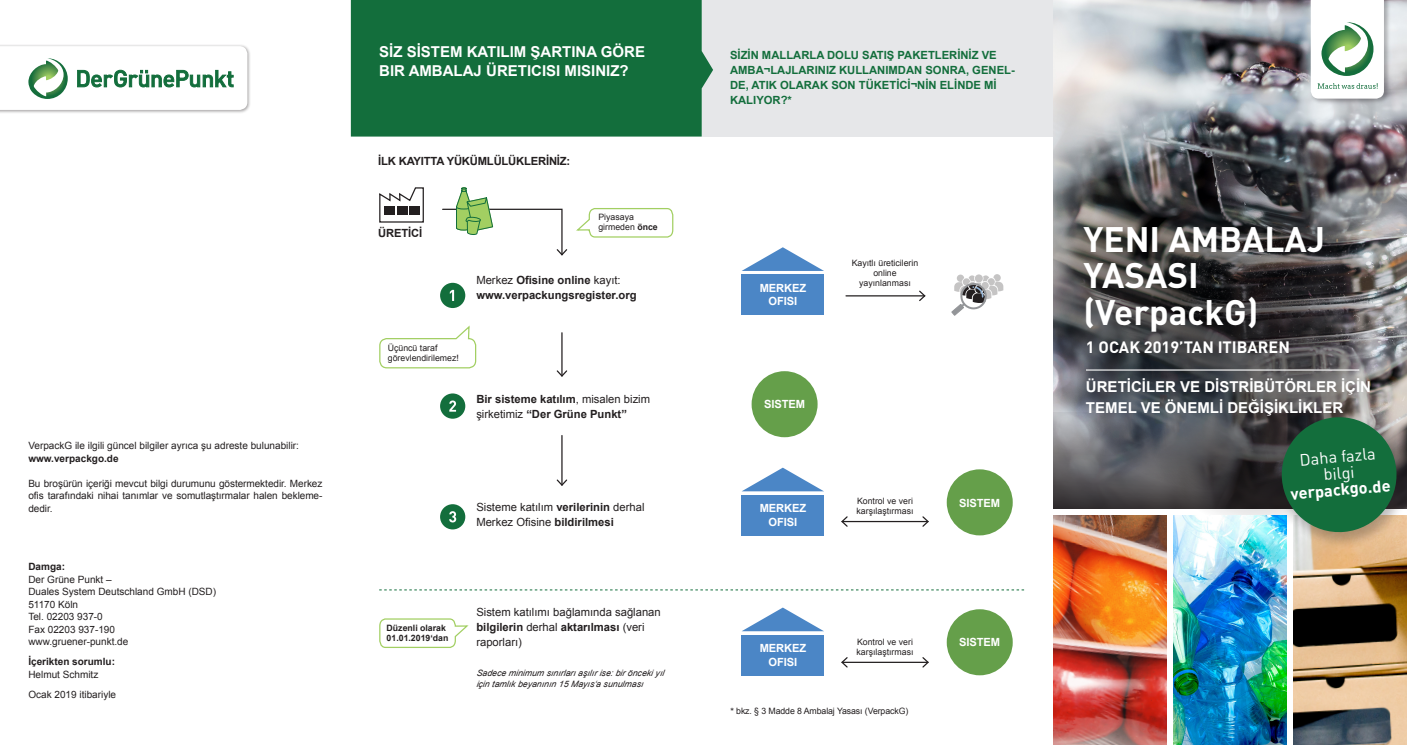
<style>
.page{position:relative;width:1407px;height:745px;background:#fff}
.page>*{position:absolute;margin:0;border:0;box-sizing:border-box;transform-origin:0 0}
.t1{font:700 35px "DIN";color:#fff}
.t2{font:16.38px/16.4px "DIN";color:#fff;text-align:center}
.t3{font:700 16.25px "DIN";color:#fff}
.t4{font:700 15px/21.2px "Arial";color:#fff}
.t5{font:700 11.25px/15px "Arial";color:#231f20}
.t6{font:11.25px/15px "Arial";color:#231f20}
.t7{font:700 11.25px/15px "Arial";color:#136e3c}
.t8{font:700 11.25px/13.8px "Arial";letter-spacing:-.01em;color:#fff;text-align:center}
.t9{font:10px/12.5px "Arial";color:#231f20}
.t10{font:700 10px "Arial";color:#231f20}
.t11{font:8.75px/10px "Arial";color:#231f20}
.t12{font:italic 8.75px/11.2px "Arial";color:#231f20}
.t13{font:700 8.75px/10px "Arial";color:#231f20}
.s1{font-weight:700}
.s2{font-weight:400}
.s3{font-family:"DIN"}
</style>
<div class="page">
<img style="left:1052px;top:0;width:355px;height:412px">
<div style="left:0;top:44px;width:251px;height:70px;background:#231f20;opacity:.4"></div>
<svg style="left:0;top:46px;width:247px;height:64px"></svg>
<svg style="left:1053px;top:412px;width:354px;height:96px;background:#636265"></svg>
<div style="left:440px;top:282px;width:25px;height:26px;background:#136e3c;border-radius:50%"></div>
<svg style="left:450px;top:290px;width:4px;height:11px"></svg>
<div style="left:440px;top:393px;width:25px;height:25px;background:#136e3c;border-radius:50%"></div>
<svg style="left:449px;top:400px;width:7px;height:11px"></svg>
<div style="left:440px;top:504px;width:25px;height:25px;background:#136e3c;border-radius:50%"></div>
<svg style="left:449px;top:511px;width:7px;height:11px"></svg>
<div style="left:379px;top:338px;width:97px;height:30px;border:1px solid #a2cf62;border-radius:7px"></div>
<svg style="left:379px;top:187px;width:45px;height:36px"></svg>
<div style="left:385px;top:206px;width:10px;height:9px;background:#231f20"></div>
<div style="left:397px;top:206px;width:10px;height:9px;background:#231f20"></div>
<div style="left:409px;top:206px;width:10px;height:9px;background:#231f20"></div>
<svg style="left:442px;top:187px;width:126px;height:69px"></svg>
<svg style="left:576px;top:208px;width:98px;height:30px"></svg>
<svg style="left:379px;top:618px;width:90px;height:30px"></svg>
<hr style="left:561px;top:435px;width:1px;height:50px;background:#231f20">
<svg style="left:556px;top:478px;width:12px;height:8px"></svg>
<hr style="left:561px;top:332px;width:1px;height:44px;background:#231f20">
<svg style="left:556px;top:369px;width:12px;height:8px"></svg>
<svg style="left:1076px;top:271px;width:286px;height:219px;background:#5b5e67"></svg>
<svg style="left:1147px;top:182px;width:240px;height:240px;background:#504f51"></svg>
<svg style="left:1007px;top:182px;width:240px;height:239px;background:#4c4c4e"></svg>
<svg style="left:1141px;top:288px;width:239px;height:240px;background:#4a4a4d"></svg>
<hr style="left:1086px;top:369px;width:273px;height:1px;background:#fff">
<div style="left:1309px;top:0;width:81px;height:105px;background:#231f20;opacity:.3"></div>
<svg style="left:1310px;top:0;width:74px;height:99px"></svg>
<img style="left:1053px;top:515px;width:113px;height:229px">
<img style="left:1173px;top:515px;width:113px;height:229px">
<img style="left:1293px;top:549px;width:114px;height:195px">
<div style="left:1001px;top:41px;width:51px;height:703px;background:#fff"></div>
<svg style="left:379px;top:589px;width:645px;height:1px"></svg>
<div style="left:702px;top:0;width:350px;height:136px;background:#e6e7e9"></div>
<div style="left:351px;top:0;width:362px;height:136px;background:#136e3c"></div>
<div style="left:742px;top:274px;width:82px;height:41px;background:#4b86c6"></div>
<svg style="left:742px;top:247px;width:82px;height:24px"></svg>
<div style="left:742px;top:494px;width:82px;height:41px;background:#4b86c6"></div>
<svg style="left:742px;top:467px;width:82px;height:24px"></svg>
<div style="left:742px;top:634px;width:82px;height:41px;background:#4b86c6"></div>
<svg style="left:744px;top:607px;width:78px;height:23px"></svg>
<hr style="left:846px;top:295px;width:78px;height:1px;background:#231f20">
<svg style="left:918px;top:290px;width:8px;height:12px"></svg>
<hr style="left:842px;top:520px;width:86px;height:2px;background:#231f20">
<svg style="left:841px;top:516px;width:8px;height:11px"></svg>
<svg style="left:921px;top:516px;width:8px;height:11px"></svg>
<hr style="left:842px;top:661px;width:86px;height:1px;background:#231f20">
<svg style="left:841px;top:657px;width:8px;height:11px"></svg>
<svg style="left:921px;top:657px;width:8px;height:11px"></svg>
<div style="left:751px;top:371px;width:66px;height:66px;background:#659f4a;border-radius:50%"></div>
<div style="left:947px;top:469px;width:66px;height:66px;background:#659f4a;border-radius:50%"></div>
<div style="left:947px;top:609px;width:66px;height:66px;background:#659f4a;border-radius:50%"></div>
<svg style="left:951px;top:274px;width:53px;height:42px"></svg>
<div style="left:1275px;top:415px;width:132px;height:134px;background:#231f20;opacity:.29"></div>
<svg style="left:1279px;top:414px;width:120px;height:120px;background:#31724d"></svg>
<p class="t9" style="left:28px;top:439px;width:272px">VerpackG ile ilgili güncel bilgiler ayrıca şu adreste bulunabilir: <span class="s1">www.verpackgo.de</span></p>
<p class="t9" style="left:28px;top:477px;width:296px;text-align:justify">Bu broşürün içeriği mevcut bilgi durumunu göstermektedir. Merkez ofis tarafındaki nihai tanımlar ve somutlaştırmalar halen bekleme&shy;dedir.</p>
<p class="t10" style="left:28px;top:559px;width:38px">Damga:</p>
<p class="t9" style="left:28px;top:572px;width:189px">Der Grüne Punkt –<br>Duales System Deutschland GmbH (DSD)</p>
<p class="t9" style="left:28px;top:597px;width:51px">51170 Köln</p>
<p class="t9" style="left:28px;top:610px;width:76px">Tel. 02203 937-0</p>
<p class="t9" style="left:28px;top:622px;width:88px">Fax 02203 937-190</p>
<p class="t9" style="left:28px;top:635px;width:102px">www.gruener-punkt.de</p>
<p class="t10" style="left:28px;top:654px;width:88px">İçerikten sorumlu:</p>
<p class="t9" style="left:28px;top:667px;width:72px">Helmut Schmitz</p>
<p class="t9" style="left:28px;top:687px;width:89px">Ocak 2019 itibariyle</p>
<p class="t4" style="left:379px;top:43px;width:267px;line-height:18.8px">SİZ SİSTEM KATILIM ŞARTINA GÖRE<br>BIR AMBALAJ ÜRETICISI MISINIZ?</p>
<p class="t5" style="left:378px;top:154px;width:193px">İLK KAYITTA YÜKÜMLÜLÜKLERİNİZ:</p>
<p class="t5" style="left:378px;top:225px;width:45px">ÜRETİCİ</p>
<p class="t11" style="left:598px;top:212px;width:61px">Piyasaya girmeden <span class="s1">önce</span></p>
<p class="t11" style="left:388px;top:343px;width:72px">Üçüncü taraf görevlendirilemez!</p>
<p class="t5" style="left:476px;top:272px;width:162px"><span class="s2">Merkez</span> Ofisine online <span class="s2">kayıt: </span>www.verpackungsregister.org</p>
<p class="t5" style="left:476px;top:391px;width:175px">Bir sisteme katılım<span class="s2">, misalen bizim şirketimiz</span> “Der Grüne Punkt”</p>
<p class="t6" style="left:476px;top:499px;width:170px">Sisteme katılım <span class="s1">verilerinin</span> derhal<br>Merkez Ofisine <span class="s1">bildirilmesi</span></p>
<p class="t13" style="left:387px;top:623px;width:63px">Düzenli olarak<br>01.01.2019‘dan</p>
<p class="t6" style="left:476px;top:604px;width:186px">Sistem katılımı bağlamında sağlanan <span class="s1">bilgilerin</span> derhal <span class="s1">aktarılması</span> (veri raporları)</p>
<p class="t12" style="left:476px;top:667px;width:189px">Sadece minimum sınırları aşılır ise: bir önceki yıl için tamlık beyanının 15 Mayıs‘a sunulması</p>
<p class="t7" style="left:730px;top:48px;width:286px">SİZİN MALLARLA DOLU SATIŞ PAKETLERİNİZ VE AMBA¬LAJLARINIZ KULLANIMDAN SONRA, GENEL-DE, ATIK OLARAK SON TÜKETİCİ¬NİN ELİNDE Mİ KALIYOR?*</p>
<p class="t8" style="left:760px;top:281px;width:48px">MERKEZ<br>OFISI</p>
<p class="t8" style="left:764px;top:397px;width:42px">SISTEM</p>
<p class="t8" style="left:760px;top:501px;width:48px">MERKEZ<br>OFISI</p>
<p class="t11" style="left:852px;top:258px;width:68px;text-align:center">Kayıtlı üreticilerin online yayınlanması</p>
<p class="t11" style="left:856px;top:496px;width:58px">Kontrol ve veri karşılaştırması</p>
<p class="t8" style="left:959px;top:495px;width:42px">SISTEM</p>
<p class="t8" style="left:760px;top:641px;width:48px">MERKEZ<br>OFISI</p>
<p class="t11" style="left:856px;top:636px;width:58px">Kontrol ve veri karşılaştırması</p>
<p class="t11" style="left:730px;top:705px;width:180px"><span class="s3">*</span> bkz. § 3 Madde 8 Ambalaj Yasası (VerpackG)</p>
<p class="t8" style="left:959px;top:635px;width:42px">SISTEM</p>
<p class="t1" style="left:1083px;top:216px;width:243px">YENI AMBALAJ</p>
<p class="t1" style="left:1083px;top:252px;width:117px">YASASI</p>
<p class="t1" style="left:1083px;top:289px;width:176px">(VerpackG)</p>
<p class="t3" style="left:1086px;top:337px;width:205px">1 OCAK 2019’TAN ITIBAREN</p>
<p class="t4" style="left:1086px;top:376px;width:287px">ÜRETİCİLER VE DİSTRİBÜTÖRLER İÇİN<br>TEMEL VE ÖNEMLİ DEĞİŞİKLİKLER</p>
<p class="t2" style="left:1287px;top:452px;width:102px;rotate:-5deg">Daha fazla bilgi <span class="s1">verpackgo.de</span></p>
</div>
